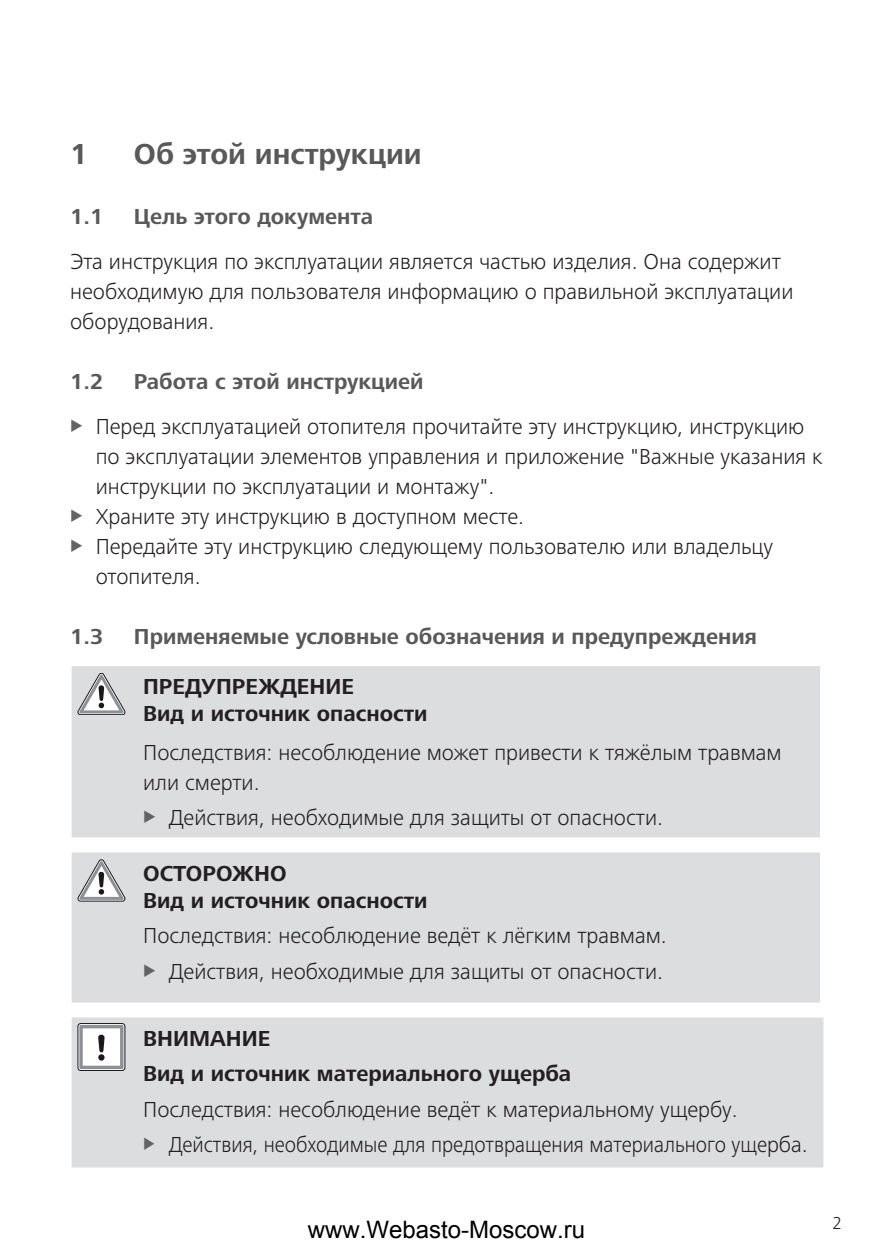
<style>
.page{position:relative;width:893px;height:1259px;background:#fff}
.page>*{position:absolute;margin:0;border:0;box-sizing:border-box;transform-origin:0 0}
.t1{font:700 30px "Frutiger Next LTW1 G";color:#595959}
.t2{font:24px "Arial";color:#000}
.Webasto_A6_Fließtex{font:300 22.5px/30px "Frutiger Next LTW1 G";color:#231f20}
.Webasto_A6_WHFolgen{font:300 22.5px/30px "Frutiger Next LTW1 G";color:#231f20}
.t3{font:700 22.5px "Frutiger Next LTW1 G";color:#595959}
.Webasto_A6_WH_Art_u{font:700 22.5px "Frutiger Next LTW1 G";color:#231f20}
.Webasto_A6_Fließtex-2{font:300 22.5px "Frutiger Next LTW1 G";color:#231f20;scale:.93 1}
.Webasto_A6_WH_Warnw{font:700 22.5px "Frutiger Next LTW1 G";color:#231f20}
.t4{font:300 18px "Frutiger Next LTW1 G";color:#231f20}
</style>
<div class="page">
<div style="left:72px;top:666px;width:748px;height:171px;background:#dcdddf"></div>
<svg style="left:78px;top:673px;width:47px;height:42px"></svg>
<div style="left:72px;top:852px;width:748px;height:150px;background:#dcdddf"></div>
<svg style="left:78px;top:859px;width:47px;height:42px"></svg>
<div style="left:72px;top:1017px;width:751px;height:150px;background:#dcdddf"></div>
<div style="left:78px;top:1023px;width:47px;height:47px;border:1px solid #1b171b;border-radius:3px"></div>
<svg style="left:79px;top:1025px;width:44px;height:44px"></svg>
<svg style="left:144px;top:810px;width:11px;height:13px"></svg>
<svg style="left:144px;top:964px;width:11px;height:12px"></svg>
<svg style="left:144px;top:1137px;width:10px;height:13px"></svg>
<p class="t1" style="left:70px;top:137px;width:19px">1</p>
<p class="t1" style="left:134px;top:137px;width:289px">Об этой инструкции</p>
<p class="t3" style="left:70px;top:204px;width:35px">1.1</p>
<p class="t3" style="left:134px;top:204px;width:241px">Цель этого документа</p>
<p class="Webasto_A6_Fließtex" style="left:70px;top:246px;width:725px">Эта инструкция по эксплуатации является частью изделия. Она содержит необходимую для пользователя информацию о правильной эксплуатации оборудования.</p>
<p class="t3" style="left:70px;top:369px;width:35px">1.2</p>
<p class="t3" style="left:134px;top:369px;width:291px">Работа с этой инструкцией</p>
<p class="Webasto_A6_Fließtex" style="left:96px;top:411px;width:728px">Перед эксплуатацией отопителя прочитайте эту инструкцию, инструкцию по эксплуатации элементов управления и приложение "Важные указания к инструкции по эксплуатации и монтажу".</p>
<p class="Webasto_A6_Fließtex" style="left:96px;top:501px;width:430px">Храните эту инструкцию в доступном месте.</p>
<p class="Webasto_A6_Fließtex" style="left:96px;top:531px;width:679px">Передайте эту инструкцию следующему пользователю или владельцу отопителя.</p>
<p class="t3" style="left:70px;top:624px;width:35px">1.3</p>
<p class="t3" style="left:134px;top:624px;width:624px">Применяемые условные обозначения и предупреждения</p>
<p class="Webasto_A6_WH_Warnw" style="left:143px;top:674px;width:212px">ПРЕДУПРЕЖДЕНИЕ</p>
<p class="Webasto_A6_WH_Art_u" style="left:143px;top:701px;width:286px">Вид и источник опасности</p>
<p class="Webasto_A6_WHFolgen" style="left:143px;top:737px;width:640px">Последствия: несоблюдение может привести к тяжёлым травмам или смерти.</p>
<p class="Webasto_A6_Fließtex" style="left:169px;top:803px;width:496px">Действия, необходимые для защиты от опасности.</p>
<p class="Webasto_A6_WH_Warnw" style="left:143px;top:860px;width:145px">ОСТОРОЖНО</p>
<p class="Webasto_A6_WH_Art_u" style="left:143px;top:887px;width:286px">Вид и источник опасности</p>
<p class="Webasto_A6_WHFolgen" style="left:143px;top:920px;width:525px">Последствия: несоблюдение ведёт к лёгким травмам.</p>
<p class="Webasto_A6_Fließtex" style="left:169px;top:956px;width:496px">Действия, необходимые для защиты от опасности.</p>
<p class="Webasto_A6_WH_Art_u" style="left:143px;top:1025px;width:129px">ВНИМАНИЕ</p>
<p class="Webasto_A6_WH_Art_u" style="left:143px;top:1061px;width:430px">Вид и источник материального ущерба</p>
<p class="Webasto_A6_WHFolgen" style="left:143px;top:1094px;width:596px">Последствия: несоблюдение ведёт к материальному ущербу.</p>
<p class="Webasto_A6_Fließtex-2" style="left:169px;top:1132px;width:689px">Действия, необходимые для предотвращения материального ущерба.</p>
<p class="t2" style="left:308px;top:1213px;width:279px">www.Webasto-Moscow.ru</p>
<p class="t4" style="left:832px;top:1213px;width:11px">2</p>
</div>
